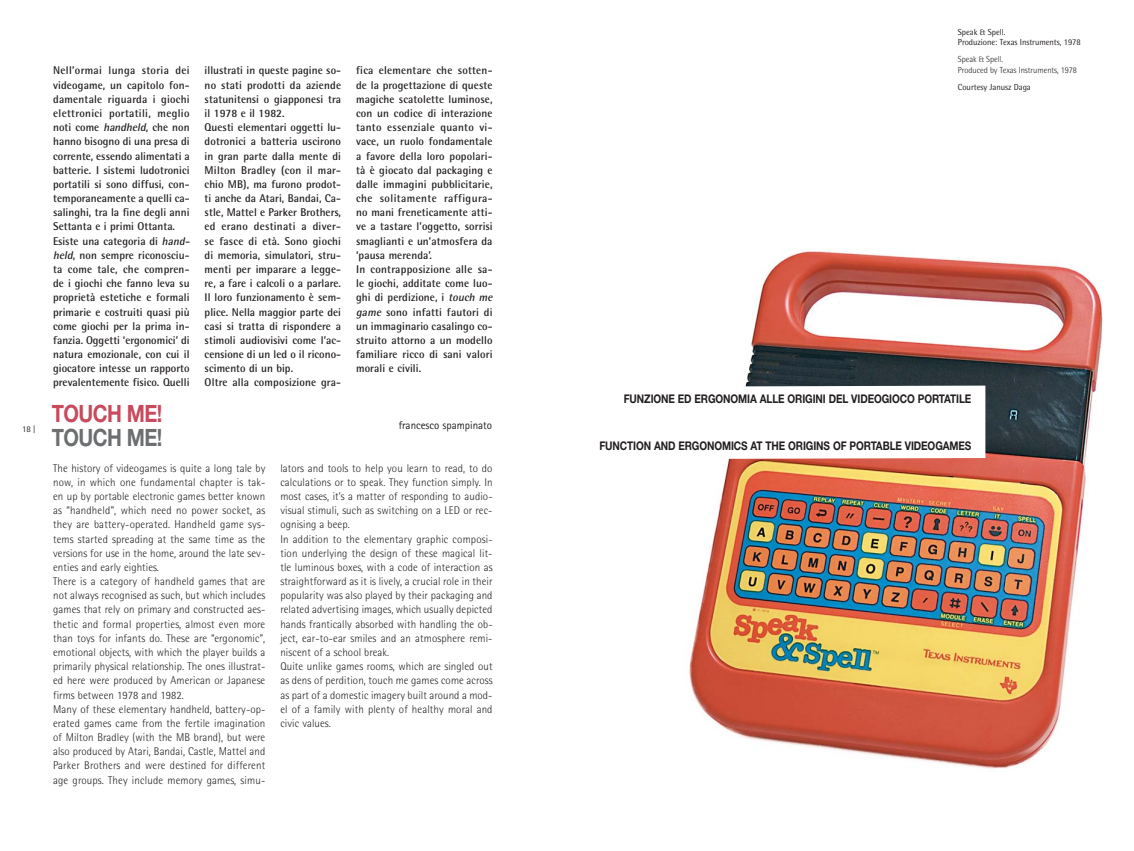
<style>
.page{position:relative;width:1134px;height:851px;background:#fff}
.page>*{position:absolute;margin:0;border:0;box-sizing:border-box;transform-origin:0 0}
.t1{font:700 23.88px "Helvetica Neue";letter-spacing:-.03em;color:#c74a5d;scale:.84 1}
.t2{font:700 23.88px "Helvetica Neue";letter-spacing:-.03em;color:#6c6e70;scale:.84 1}
.t3{font:700 11.88px "Helvetica Neue";letter-spacing:-.01em;color:#231f20;scale:.84 1}
.t4{font:700 11.25px/14.1px "Rotis Semi Sans";letter-spacing:.01em;color:#231f20}
.t5{font:300 11.25px/14.1px "Rotis Semi Sans";letter-spacing:.01em;color:#231f20}
.t6{font:11.25px "Rotis Sans Serif";color:#231f20}
.t7{font:8.75px/10px "Rotis Semi Sans";letter-spacing:-.005em;color:#231f20}
.t8{font:300 8.75px/10px "Rotis Semi Sans";letter-spacing:-.005em;color:#231f20}
.t9{font:8.75px "Rotis Sans Serif";color:#231f20}
.s1{font-style:italic}
</style>
<div class="page">
<img style="left:689px;top:251px;width:414px;height:518px">
<svg style="left:704px;top:385px;width:281px;height:74px"></svg>
<p class="t9" style="left:22px;top:426px;width:15px">18 |</p>
<p class="t4" style="left:53px;top:65px;width:140px">Nell’ormai lunga storia dei videogame, un capitolo fon&shy;damentale riguarda i giochi elettronici portatili, meglio noti come <span class="s1">handheld</span>, che non hanno bisogno di una presa di corrente, essendo alimentati a batterie. I sistemi ludotronici portatili si sono diffusi, con&shy;temporaneamente a quelli ca&shy;salinghi, tra la fine degli anni<br>Settanta e i primi Ottanta.<br>Esiste una categoria di <span class="s1">hand&shy;held</span>, non sempre riconosciu&shy;ta come tale, che compren&shy;de i giochi che fanno leva su proprietà estetiche e formali primarie e costruiti quasi più come giochi per la prima in&shy;fanzia. Oggetti ‘ergonomici’ di natura emozionale, con cui il giocatore intesse un rapporto prevalentemente fisico. Quelli</p>
<p class="t4" style="left:205px;top:65px;width:138px">illustrati in queste pagine so&shy;no stati prodotti da aziende statunitensi o giapponesi tra il 1978 e il 1982.<br>Questi elementari oggetti lu&shy;dotronici a batteria uscirono in gran parte dalla mente di<br>Milton Bradley (con il mar&shy;chio MB), ma furono prodot&shy;ti anche da Atari, Bandai, Ca&shy;stle, Mattel e Parker Brothers, ed erano destinati a diver&shy;se fasce di età. Sono giochi di memoria, simulatori, stru&shy;menti per imparare a legge&shy;re, a fare i calcoli o a parlare.<br>Il loro funzionamento è sem&shy;plice. Nella maggior parte dei casi si tratta di rispondere a stimoli audiovisivi come l’ac&shy;censione di un led o il ricono&shy;scimento di un bip.<br>Oltre alla composizione gra-</p>
<p class="t4" style="left:356px;top:65px;width:140px">fica elementare che sotten&shy;de la progettazione di queste magiche scatolette luminose, con un codice di interazione tanto essenziale quanto vi&shy;vace, un ruolo fondamentale a favore della loro popolari&shy;tà è giocato dal packaging e dalle immagini pubblicitarie, che solitamente raffigura&shy;no mani freneticamente atti&shy;ve a tastare l’oggetto, sorrisi smaglianti e un’atmosfera da ‘pausa merenda’.<br>In contrapposizione alle sa&shy;le giochi, additate come luo&shy;ghi di perdizione, i <span class="s1">touch me game</span> sono infatti fautori di un immaginario casalingo co&shy;struito attorno a un modello familiare ricco di sani valori morali e civili.</p>
<h1 class="t1" style="left:52px;top:405px;width:133px">TOUCH ME!</h1>
<p class="t6" style="left:399px;top:421px;width:95px">francesco spampinato</p>
<h1 class="t2" style="left:52px;top:429px;width:133px">TOUCH ME!</h1>
<p class="t5" style="left:53px;top:462px;width:214px">The history of videogames is quite a long tale by now, in which one fundamental chapter is tak&shy;en up by portable electronic games better known as “handheld”, which need no power socket, as they are battery-operated. Handheld game sys&shy;tems started spreading at the same time as the versions for use in the home, around the late sev&shy;enties and early eighties.<br>There is a category of handheld games that are not always recognised as such, but which includes games that rely on primary and constructed aes&shy;thetic and formal properties, almost even more than toys for infants do. These are “ergonomic”, emotional objects, with which the player builds a primarily physical relationship. The ones illustrat&shy;ed here were produced by American or Japanese firms between 1978 and 1982.<br>Many of these elementary handheld, battery-op&shy;erated games came from the fertile imagination of Milton Bradley (with the MB brand), but were also produced by Atari, Bandai, Castle, Mattel and Parker Brothers and were destined for different age groups. They include memory games, simu-</p>
<p class="t5" style="left:280px;top:462px;width:214px">lators and tools to help you learn to read, to do calculations or to speak. They function simply. In most cases, it’s a matter of responding to audio&shy;visual stimuli, such as switching on a LED or rec&shy;ognising a beep.<br>In addition to the elementary graphic composi&shy;tion underlying the design of these magical lit&shy;tle luminous boxes, with a code of interaction as straightforward as it is lively, a crucial role in their popularity was also played by their packaging and related advertising images, which usually depicted hands frantically absorbed with handling the ob&shy;ject, ear-to-ear smiles and an atmosphere remi&shy;niscent of a school break.<br>Quite unlike games rooms, which are singled out as dens of perdition, touch me games come across as part of a domestic imagery built around a mod&shy;el of a family with plenty of healthy moral and civic values.</p>
<p class="t7" style="left:958px;top:28px;width:124px">Speak &amp; Spell.<br>Produzione: Texas Instruments, 1978</p>
<p class="t8" style="left:958px;top:55px;width:121px">Speak &amp; Spell.<br>Produced by Texas Instruments, 1978</p>
<p class="t7" style="left:958px;top:83px;width:74px">Courtesy Janusz Daga</p>
<p class="t3" style="left:624px;top:394px;width:415px">FUNZIONE ED ERGONOMIA ALLE ORIGINI DEL VIDEOGIOCO PORTATILE</p>
<p class="t3" style="left:599px;top:441px;width:444px">FUNCTION AND ERGONOMICS AT THE ORIGINS OF PORTABLE VIDEOGAMES</p>
</div>
